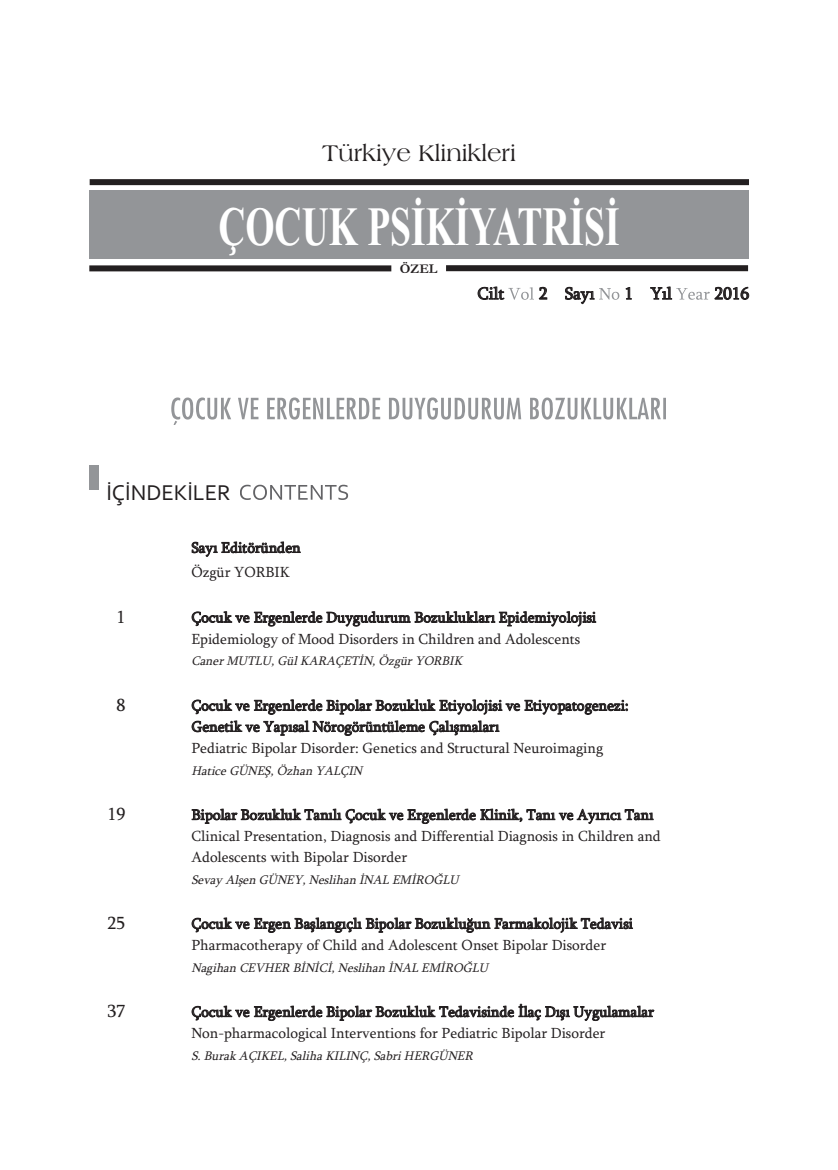
<style>
.page{position:relative;width:838px;height:1170px;background:#fff}
.page>*{position:absolute;margin:0;border:0;box-sizing:border-box;transform-origin:0 0}
.t1{font:700 55.35px "Times New Roman";color:#fff;scale:.68 1}
.t2{font:24px "Americana BT Roman";color:#231f20}
.t3{font:22.5px "Corbel";color:#231f20}
.t4{font:18px "Sylfaen";color:#231f20}
.t5{font:17.25px "Sylfaen";color:#231f20}
.t6{font:15px/21.3px "Sylfaen";color:#231f20}
.t7{font:700 13.5px "Garamond";color:#231f20}
.t8{font:italic 12.75px "Sylfaen";color:#231f20}
</style>
<div class="page">
<svg style="left:240px;top:484px;width:108px;height:16px"></svg>
<div style="left:89px;top:465px;width:10px;height:25px;background:#939598"></div>
<svg style="left:508px;top:287px;width:26px;height:13px"></svg>
<svg style="left:599px;top:288px;width:20px;height:12px"></svg>
<svg style="left:676px;top:288px;width:34px;height:12px"></svg>
<div style="left:89px;top:191px;width:659px;height:68px;background:#939598"></div>
<div style="left:90px;top:179px;width:659px;height:6px;background:#231f20"></div>
<div style="left:89px;top:265px;width:302px;height:6px;background:#231f20"></div>
<div style="left:446px;top:265px;width:302px;height:6px;background:#231f20"></div>
<svg style="left:171px;top:397px;width:153px;height:28px"></svg>
<h2 class="t2" style="left:322px;top:138px;width:195px">Türkiye Klinikleri</h2>
<h1 class="t1" style="left:218px;top:193px;width:591px">ÇOCUK PSİKİYATRİSİ</h1>
<p class="t7" style="left:399px;top:260px;width:39px">ÖZEL</p>
<h3 class="t3" style="left:106px;top:478px;width:126px">İÇİNDEKİLER</h3>
<p class="t6" style="left:191px;top:535px;width:111px;line-height:24.8px">Sayı Editöründen<br>Özgür YORBIK</p>
<p class="t5" style="left:477px;top:283px;width:28px">Cilt</p>
<p class="t5" style="left:539px;top:283px;width:57px">2 Sayı</p>
<p class="t5" style="left:624px;top:283px;width:49px">1 Yıl</p>
<p class="t5" style="left:714px;top:283px;width:36px">2016</p>
<p class="t4" style="left:116px;top:605px;width:10px">1</p>
<p class="t6" style="left:191px;top:606px;width:406px">Çocuk ve Ergenlerde Duygudurum Bozuklukları Epidemiyolojisi<br>Epidemiology of Mood Disorders in Children and Adolescents</p>
<p class="t8" style="left:191px;top:653px;width:276px">Caner MUTLU, Gül KARAÇETİN, Özgür YORBIK</p>
<p class="t4" style="left:116px;top:693px;width:10px">8</p>
<p class="t6" style="left:191px;top:694px;width:439px">Çocuk ve Ergenlerde Bipolar Bozukluk Etiyolojisi ve Etiyopatogenezi:<br>Genetik ve Yapısal Nörogörüntüleme Çalışmaları<br>Pediatric Bipolar Disorder: Genetics and Structural Neuroimaging</p>
<p class="t8" style="left:191px;top:762px;width:176px">Hatice GÜNEŞ, Özhan YALÇIN</p>
<p class="t4" style="left:107px;top:803px;width:19px">19</p>
<p class="t6" style="left:191px;top:803px;width:471px">Bipolar Bozukluk Tanılı Çocuk ve Ergenlerde Klinik, Tanı ve Ayırıcı Tanı<br>Clinical Presentation, Diagnosis and Differential Diagnosis in Children and<br>Adolescents with Bipolar Disorder</p>
<p class="t8" style="left:191px;top:871px;width:272px">Sevay Alşen GÜNEY, Neslihan İNAL EMİROĞLU</p>
<p class="t4" style="left:107px;top:912px;width:19px">25</p>
<p class="t6" style="left:191px;top:912px;width:443px;line-height:21.8px">Çocuk ve Ergen Başlangıçlı Bipolar Bozukluğun Farmakolojik Tedavisi<br>Pharmacotherapy of Child and Adolescent Onset Bipolar Disorder</p>
<p class="t8" style="left:191px;top:959px;width:301px">Nagihan CEVHER BİNİCİ, Neslihan İNAL EMİROĞLU</p>
<p class="t4" style="left:107px;top:1000px;width:19px">37</p>
<p class="t6" style="left:191px;top:1000px;width:464px;line-height:21.8px">Çocuk ve Ergenlerde Bipolar Bozukluk Tedavisinde İlaç Dışı Uygulamalar<br>Non-pharmacological Interventions for Pediatric Bipolar Disorder</p>
<p class="t8" style="left:191px;top:1047px;width:286px">S. Burak AÇIKEL, Saliha KILINÇ, Sabri HERGÜNER</p>
</div>
